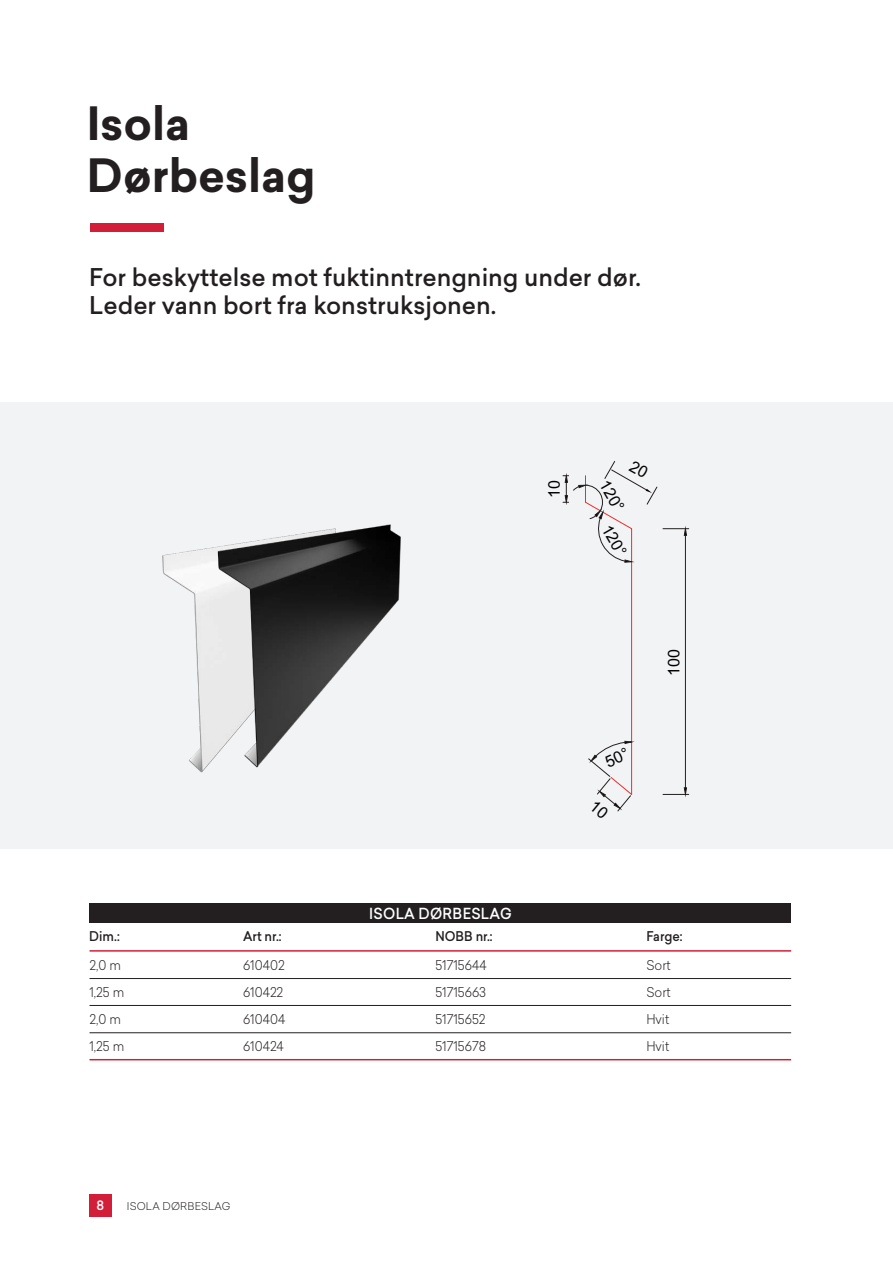
<style>
.page{position:relative;width:893px;height:1263px;background:#fff}
.page>*{position:absolute;margin:0;border:0;box-sizing:border-box;transform-origin:0 0}
.t1{font:700 45px/52.5px "Sailec";color:#231f20}
.t2{font:500 24px/28.5px "Sailec";color:#231f20}
.t3{font:16.05px "Arial";color:#000001}
.t4{font:500 15px "Sailec";letter-spacing:.02em;color:#fff;scale:.94 1}
.t5{font:300 13.2px "Sailec";color:#231f20;scale:.94 1}
.t6{font:500 13.2px "Sailec";color:#231f20;scale:.94 1}
.t7{font:500 12.75px "Sailec";color:#fff}
.t8{font:300 10.5px "Sailec";letter-spacing:.02em;color:#231f20}
</style>
<div class="page">
<div style="left:89px;top:1194px;width:22px;height:23px;background:#d31e39"></div>
<div style="left:0;top:402px;width:446px;height:446px;background:#f2f3f4"></div>
<div style="left:446px;top:402px;width:447px;height:446px;background:#f2f3f4"></div>
<div style="left:90px;top:224px;width:74px;height:8px;background:#d31e39"></div>
<div style="left:90px;top:904px;width:701px;height:19px;background:#231f20"></div>
<hr style="left:90px;top:978px;width:701px;height:1px;background:#231f20">
<hr style="left:90px;top:1005px;width:701px;height:1px;background:#231f20">
<hr style="left:90px;top:1032px;width:701px;height:1px;background:#231f20">
<hr style="left:90px;top:1059px;width:701px;height:1px;background:#d31e39">
<hr style="left:90px;top:950px;width:701px;height:2px;background:#d31e39">
<img style="left:162px;top:524px;width:239px;height:249px">
<hr style="left:631px;top:529px;width:1px;height:265px;background:#ee2d2d">
<hr style="left:685px;top:535px;width:1px;height:253px;background:#231f20">
<svg style="left:663px;top:787px;width:26px;height:8px"></svg>
<svg style="left:563px;top:461px;width:126px;height:102px"></svg>
<svg style="left:588px;top:740px;width:45px;height:72px"></svg>
<h1 class="t1" style="left:87px;top:98px;width:230px">Isola<br>Dørbeslag</h1>
<h2 class="t2" style="left:89px;top:263px;width:553px">For beskyttelse mot fuktinntrengning under dør.<br>Leder vann bort fra konstruksjonen.</h2>
<p class="t3" style="left:544px;top:498px;width:19px;rotate:-90deg">10</p>
<p class="t3" style="left:613px;top:476px;width:35px;rotate:60deg">120°</p>
<p class="t3" style="left:615px;top:521px;width:35px;rotate:60deg">120°</p>
<p class="t3" style="left:663px;top:676px;width:28px;rotate:-90deg">100</p>
<p class="t4" style="left:369px;top:903px;width:153px">ISOLA DØRBESLAG</p>
<p class="t6" style="left:89px;top:927px;width:34px">Dim.:</p>
<p class="t6" style="left:243px;top:927px;width:43px">Art nr.:</p>
<p class="t6" style="left:435px;top:927px;width:63px">NOBB nr.:</p>
<p class="t6" style="left:646px;top:927px;width:40px">Farge:</p>
<p class="t5" style="left:90px;top:956px;width:35px">2,0 m</p>
<p class="t5" style="left:243px;top:956px;width:46px">610402</p>
<p class="t5" style="left:435px;top:956px;width:56px">51715644</p>
<p class="t5" style="left:646px;top:956px;width:27px">Sort</p>
<p class="t5" style="left:90px;top:983px;width:39px">1,25 m</p>
<p class="t5" style="left:243px;top:983px;width:44px">610422</p>
<p class="t5" style="left:435px;top:983px;width:55px">51715663</p>
<p class="t5" style="left:646px;top:983px;width:27px">Sort</p>
<p class="t5" style="left:90px;top:1010px;width:35px">2,0 m</p>
<p class="t5" style="left:243px;top:1010px;width:47px">610404</p>
<p class="t5" style="left:435px;top:1010px;width:55px">51715652</p>
<p class="t5" style="left:646px;top:1010px;width:26px">Hvit</p>
<p class="t5" style="left:90px;top:1037px;width:39px">1,25 m</p>
<p class="t5" style="left:243px;top:1037px;width:45px">610424</p>
<p class="t5" style="left:435px;top:1037px;width:55px">51715678</p>
<p class="t5" style="left:646px;top:1037px;width:26px">Hvit</p>
<p class="t7" style="left:97px;top:1197px;width:9px">8</p>
<p class="t8" style="left:127px;top:1198px;width:105px">ISOLA DØRBESLAG</p>
</div>
